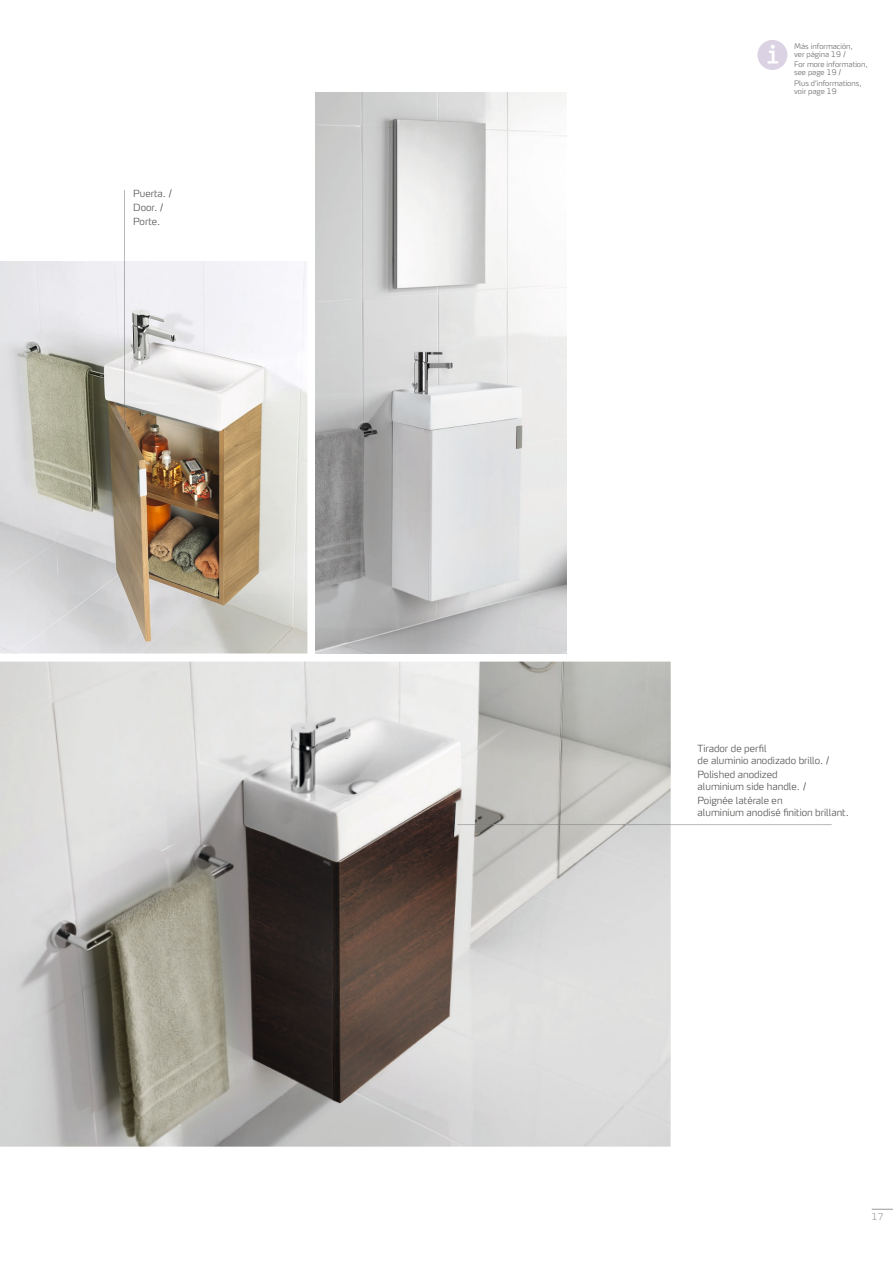
<style>
.page{position:relative;width:893px;height:1263px;background:#fff}
.page>*{position:absolute;margin:0;border:0;box-sizing:border-box;transform-origin:0 0}
.t1{font:300 expanded 9.75px/12px "Max OT";color:#4e4e4d}
.t2{font:300 expanded 9px "Max OT";color:#999}
.t3{font:300 expanded 7.5px/8.2px "Max OT";color:#686868}
</style>
<div class="page">
<svg style="left:872px;top:1209px;width:21px;height:1px"></svg>
<img style="left:315px;top:93px;width:251px;height:560px">
<img style="left:0;top:261px;width:307px;height:392px">
<svg style="left:124px;top:190px;width:1px;height:71px"></svg>
<img style="left:124px;top:261px;width:1px;height:208px">
<img style="left:0;top:662px;width:671px;height:484px">
<svg style="left:671px;top:824px;width:161px;height:1px"></svg>
<img style="left:457px;top:824px;width:214px;height:1px">
<svg style="left:757px;top:40px;width:30px;height:30px"></svg>
<p class="t1" style="left:133px;top:186px;width:40px;line-height:14.1px">Puerta. /<br>Door. /<br>Porte.</p>
<p class="t3" style="left:794px;top:42px;width:60px">Más información, ver página 19 /</p>
<p class="t3" style="left:794px;top:60px;width:75px">For more information, see page 19 /</p>
<p class="t3" style="left:794px;top:79px;width:69px">Plus d’informations, voir page 19</p>
<p class="t1" style="left:698px;top:742px;width:133px">Tirador de perfil<br>de aluminio anodizado brillo. /</p>
<p class="t1" style="left:698px;top:768px;width:110px">Polished anodized aluminium side handle. /</p>
<p class="t1" style="left:698px;top:794px;width:153px">Poignée latérale en<br>aluminium anodisé finition brillant.</p>
<p class="t2" style="left:872px;top:1211px;width:13px">17</p>
</div>
